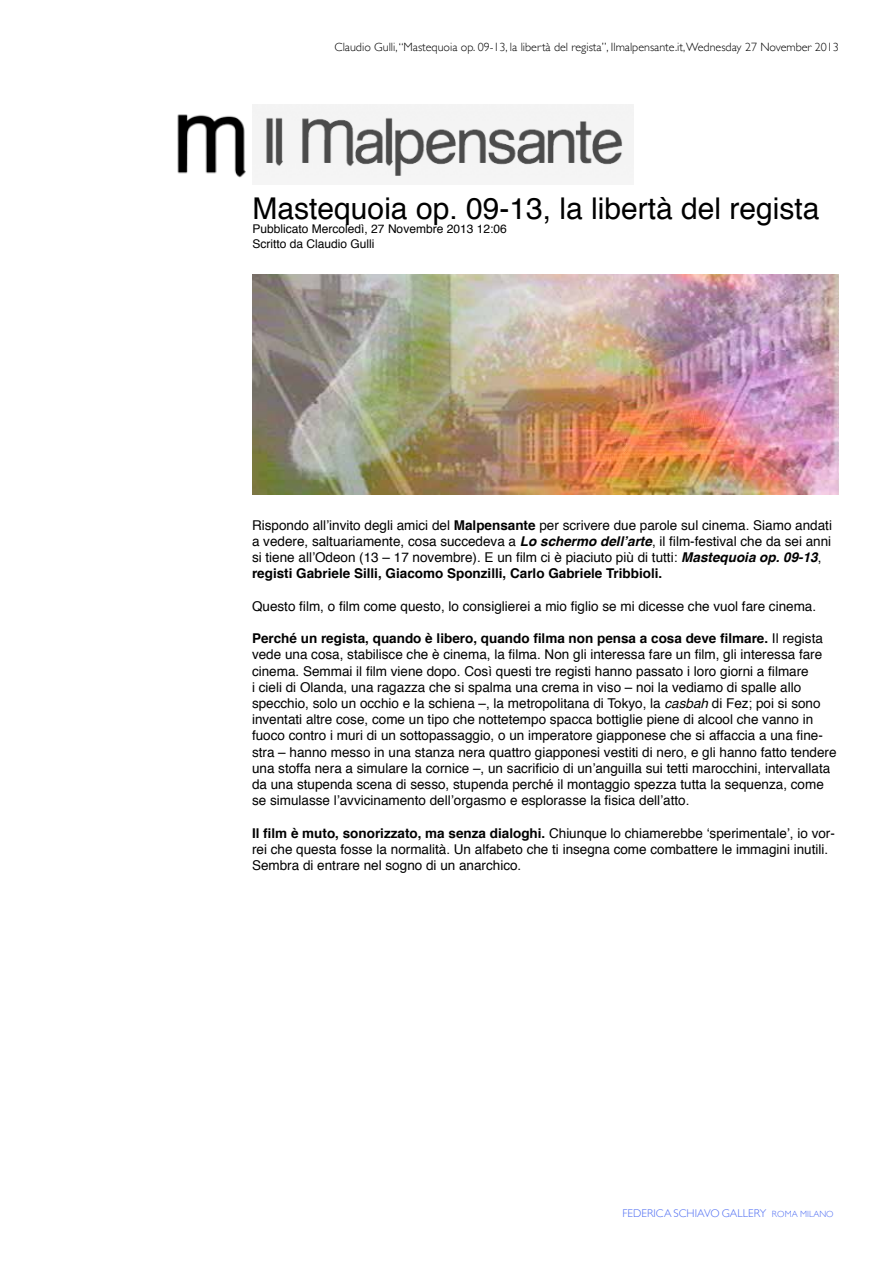
<style>
.page{position:relative;width:893px;height:1263px;background:#fff}
.page>*{position:absolute;margin:0;border:0;box-sizing:border-box;transform-origin:0 0}
.t1{font:30px "Helvetica";color:#000}
.t2{font:13.5px/16.2px "Helvetica";color:#000}
.t3{font:300 12px "Gill Sans";color:#000}
.t4{font:12px/14.4px "Helvetica";color:#000}
.t5{font:300 11.25px "Gill Sans";letter-spacing:.005em;color:#4d6cf2}
.s1{font-weight:700}
.s2{font-weight:700;font-style:italic}
.s3{font-style:italic}
.s4{font-size:9px}
</style>
<div class="page">
<img style="left:253px;top:104px;width:381px;height:79px">
<img style="left:177px;top:114px;width:69px;height:64px">
<img style="left:253px;top:275px;width:586px;height:219px">
<p class="t3" style="left:335px;top:38px;width:506px">Claudio Gulli, “Mastequoia op. 09-13, la libertà del regista”, Ilmalpensante.it, Wednesday 27 November 2013</p>
<h1 class="t1" style="left:253px;top:185px;width:568px">Mastequoia op. 09-13, la libertà del regista</h1>
<p class="t4" style="left:253px;top:222px;width:256px">Pubblicato Mercoledì, 27 Novembre 2013 12:06<br>Scritto da Claudio Gulli</p>
<p class="t2" style="left:252px;top:517px;width:581px">Rispondo all’invito degli amici del <span class="s1">Malpensante</span> per scrivere due parole sul cinema. Siamo andati a vedere, saltuariamente, cosa succedeva a <span class="s2">Lo schermo dell’arte</span>, il film-festival che da sei anni si tiene all’Odeon (13 – 17 novembre). E un film ci è piaciuto più di tutti: <span class="s2">Mastequoia op. 09-13</span>, <span class="s1">registi Gabriele Silli, Giacomo Sponzilli, Carlo Gabriele Tribbioli.</span></p>
<p class="t2" style="left:252px;top:598px;width:566px">Questo film, o film come questo, lo consiglierei a mio figlio se mi dicesse che vuol fare cinema.</p>
<p class="t2" style="left:252px;top:631px;width:586px"><span class="s1">Perché un regista, quando è libero, quando filma non pensa a cosa deve filmare.</span> Il regista vede una cosa, stabilisce che è cinema, la filma. Non gli interessa fare un film, gli interessa fare cinema. Semmai il film viene dopo. Così questi tre registi hanno passato i loro giorni a filmare<br>i cieli di Olanda, una ragazza che si spalma una crema in viso – noi la vediamo di spalle allo specchio, solo un occhio e la schiena –, la metropolitana di Tokyo, la <span class="s3">casbah</span> di Fez; poi si sono inventati altre cose, come un tipo che nottetempo spacca bottiglie piene di alcool che vanno in fuoco contro i muri di un sottopassaggio, o un imperatore giapponese che si affaccia a una fine&shy;stra – hanno messo in una stanza nera quattro giapponesi vestiti di nero, e gli hanno fatto tendere una stoffa nera a simulare la cornice –, un sacrificio di un’anguilla sui tetti marocchini, intervallata da una stupenda scena di sesso, stupenda perché il montaggio spezza tutta la sequenza, come se simulasse l’avvicinamento dell’orgasmo e esplorasse la fisica dell’atto.</p>
<p class="t2" style="left:252px;top:825px;width:584px"><span class="s1">Il film è muto, sonorizzato, ma senza dialoghi.</span> Chiunque lo chiamerebbe ‘sperimentale’, io vor&shy;rei che questa fosse la normalità. Un alfabeto che ti insegna come combattere le immagini inutili.<br>Sembra di entrare nel sogno di un anarchico.</p>
<p class="t5" style="left:622px;top:1204px;width:213px">FEDERICA SCHIAVO GALLERY <span class="s4">ROMA MILANO</span></p>
</div>
